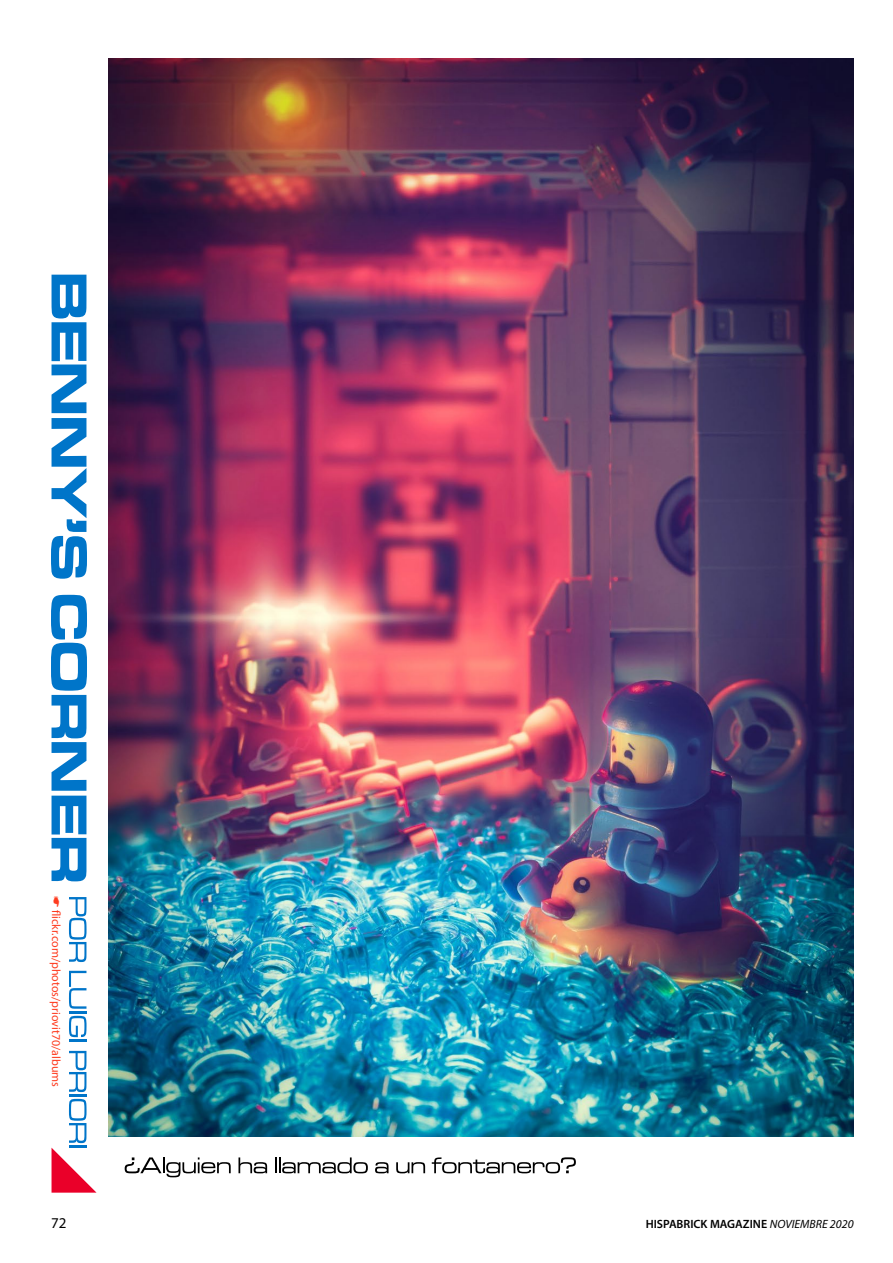
<style>
.page{position:relative;width:893px;height:1263px;background:#fff}
.page>*{position:absolute;margin:0;border:0;box-sizing:border-box;transform-origin:0 0}
.t1{font:15px "Myriad Pro";color:#000}
.t2{font:12px "Myriad Pro";color:#fe3b1f}
.t3{font:600 12px "Myriad Pro";color:#000}
.s1{font-weight:400;font-style:italic}
</style>
<div class="page">
<img style="left:108px;top:59px;width:745px;height:1077px">
<svg style="left:125px;top:1157px;width:106px;height:20px"></svg>
<svg style="left:238px;top:1157px;width:29px;height:16px"></svg>
<svg style="left:275px;top:1157px;width:93px;height:16px"></svg>
<svg style="left:375px;top:1162px;width:14px;height:11px"></svg>
<svg style="left:396px;top:1162px;width:29px;height:11px"></svg>
<svg style="left:432px;top:1157px;width:144px;height:16px"></svg>
<svg style="left:51px;top:275px;width:36px;height:304px"></svg>
<svg style="left:51px;top:595px;width:36px;height:286px"></svg>
<svg style="left:69px;top:897px;width:18px;height:65px"></svg>
<svg style="left:69px;top:971px;width:18px;height:66px"></svg>
<hr style="left:69px;top:1039px;width:17px;height:3px;background:#0075c9">
<svg style="left:52px;top:1051px;width:45px;height:142px"></svg>
<hr style="left:69px;top:1145px;width:17px;height:3px;background:#0075c9">
<p class="t2" style="left:63px;top:910px;width:179px;rotate:90deg">flickr.com/photos/priovit70/albums</p>
<p class="t1" style="left:51px;top:1213px;width:17px">72</p>
<p class="t3" style="left:646px;top:1216px;width:209px">HISPABRICK MAGAZINE <span class="s1">NOVIEMBRE 2020</span></p>
</div>
